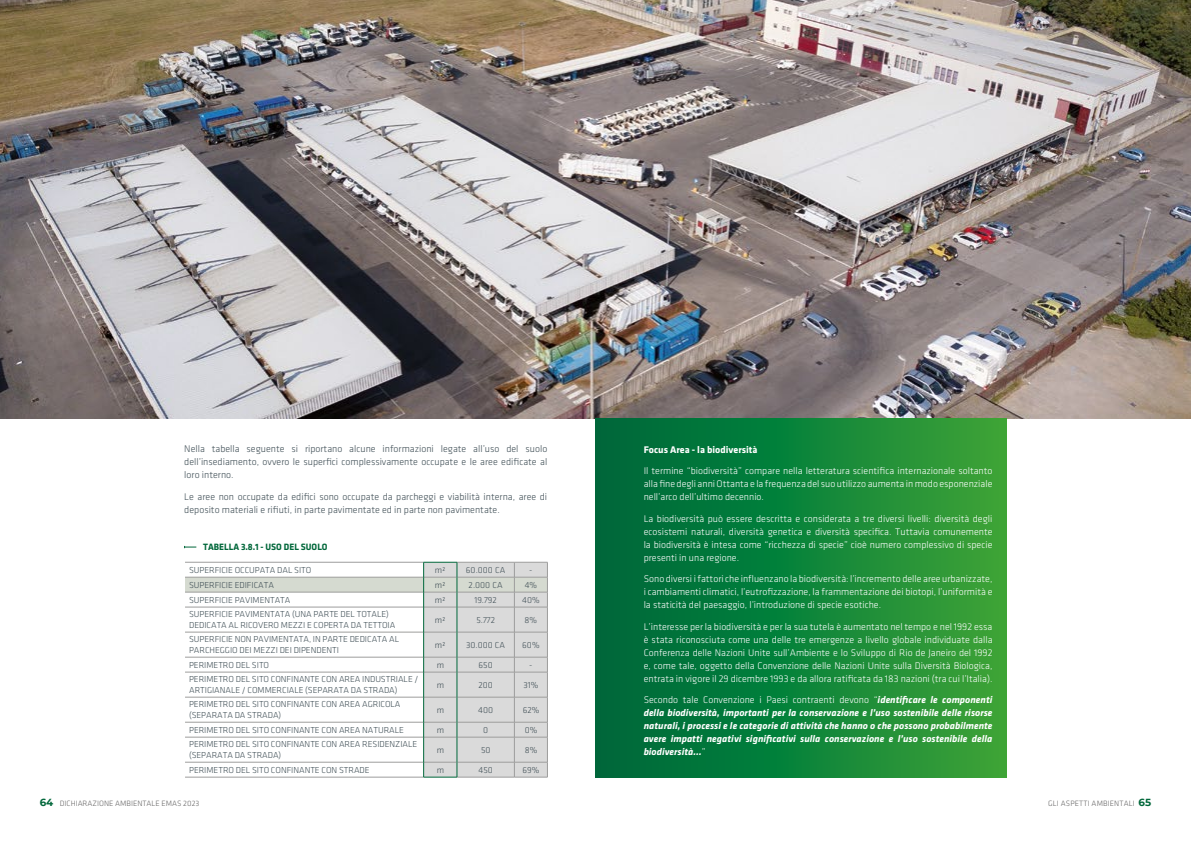
<style>
.page{position:relative;width:1191px;height:842px;background:#fff}
.page>*{position:absolute;margin:0;border:0;box-sizing:border-box;transform-origin:0 0}
.t1{font:300 10px/13px "Klavika";color:#fff;text-align:justify}
.t2{font:italic 700 10px/13px "Klavika";color:#fff;text-align:justify}
.t3{font:300 10px/13px "Klavika";color:#3f4e55;text-align:justify}
.t4{font:700 10px "Klavika";color:#fff}
.t5{font:700 9.5px "Klavika";letter-spacing:.005em;color:#00673a}
.t6{font:300 9px/10.8px "Klavika";letter-spacing:-.005em;color:#3f4e55}
.t7{font:300 8px "Klavika";color:#646363}
.s1{font-weight:300;font-style:normal}
.s2{font-family:"Montserrat";font-weight:700;font-size:10.3px;color:#00673a}
</style>
<div class="page">
<img style="left:0;top:0;width:1191px;height:418px">
<svg style="left:184px;top:546px;width:12px;height:2px"></svg>
<hr style="left:457px;top:777px;width:57px;height:1px;background:#9d9d9c">
<hr style="left:514px;top:777px;width:33px;height:1px;background:#9d9d9c">
<hr style="left:185px;top:777px;width:238px;height:1px;background:#9d9d9c">
<hr style="left:423px;top:777px;width:34px;height:1px;background:#00673a">
<svg style="left:185px;top:562px;width:363px;height:215px"></svg>
<svg style="left:595px;top:418px;width:411px;height:359px;background:#138439"></svg>
<p class="t3" style="left:184px;top:442px;width:364px">Nella tabella seguente si riportano alcune informazioni legate all’uso del suolo dell’insediamento, ovvero le superfici complessivamente occupate e le aree edificate al loro interno.</p>
<p class="t3" style="left:184px;top:490px;width:364px">Le aree non occupate da edifici sono occupate da parcheggi e viabilità interna, aree di deposito materiali e rifiuti, in parte pavimentate ed in parte non pavimentate.</p>
<p class="t5" style="left:203px;top:542px;width:126px">TABELLA 3.8.1 - USO DEL SUOLO</p>
<p class="t6" style="left:189px;top:564px;width:124px">SU PERFICIE OCCU PATA DAL SITO</p>
<p class="t6" style="left:435px;top:564px;width:12px">m²</p>
<p class="t6" style="left:466px;top:564px;width:41px">60.000 CA</p>
<p class="t6" style="left:529px;top:564px;width:5px">-</p>
<p class="t6" style="left:189px;top:579px;width:86px">SUPERFICIE EDIFICATA</p>
<p class="t6" style="left:435px;top:579px;width:12px">m²</p>
<p class="t6" style="left:468px;top:579px;width:36px">2.000 CA</p>
<p class="t6" style="left:525px;top:579px;width:14px">4%</p>
<p class="t6" style="left:189px;top:594px;width:103px">SU PERFICIE PAVIMENTATA</p>
<p class="t6" style="left:435px;top:594px;width:12px">m²</p>
<p class="t6" style="left:474px;top:594px;width:24px">19.792</p>
<p class="t6" style="left:522px;top:594px;width:19px">40%</p>
<p class="t6" style="left:189px;top:609px;width:208px">SU PERFICIE PAVIMENTATA (UNA PARTE DEL TOTALE)<br>DEDICATA AL RICOVERO MEZZ I E COPERTA DA TETTOIA</p>
<p class="t6" style="left:435px;top:614px;width:12px">m²</p>
<p class="t6" style="left:476px;top:614px;width:20px">5.772</p>
<p class="t6" style="left:524px;top:614px;width:14px">8%</p>
<p class="t6" style="left:189px;top:634px;width:211px">SU PERFICIE NON PAVIMENTATA, IN PARTE DEDICATA AL<br>PARCHEGGIO DEI MEZZI DEI DIPENDENTI</p>
<p class="t6" style="left:435px;top:639px;width:12px">m²</p>
<p class="t6" style="left:466px;top:639px;width:41px">30.000 CA</p>
<p class="t6" style="left:522px;top:639px;width:19px">60%</p>
<p class="t6" style="left:189px;top:659px;width:82px">PERIMETRO DEL SITO</p>
<p class="t6" style="left:437px;top:659px;width:9px">m</p>
<p class="t6" style="left:478px;top:659px;width:16px">650</p>
<p class="t6" style="left:529px;top:659px;width:5px">-</p>
<p class="t6" style="left:189px;top:674px;width:231px">PERIMETRO DEL SITO CON FINANTE CON AREA IN DUSTRIALE /<br>ARTIGIANALE / COMMERCIALE (SEPARATA DA STRADA)</p>
<p class="t6" style="left:437px;top:679px;width:9px">m</p>
<p class="t6" style="left:478px;top:679px;width:16px">200</p>
<p class="t6" style="left:523px;top:679px;width:16px">31%</p>
<p class="t6" style="left:189px;top:699px;width:213px">PERIMETRO DEL SITO CON FINANTE CON AREA AGRICOLA (SEPARATA DA STRADA)</p>
<p class="t6" style="left:437px;top:704px;width:9px">m</p>
<p class="t6" style="left:478px;top:704px;width:16px">400</p>
<p class="t6" style="left:522px;top:704px;width:18px">62%</p>
<p class="t6" style="left:189px;top:724px;width:216px">PERIMETRO DEL SITO CON FINANTE CON AREA NATU RALE</p>
<p class="t6" style="left:437px;top:724px;width:9px">m</p>
<p class="t6" style="left:483px;top:724px;width:7px">0</p>
<p class="t6" style="left:524px;top:724px;width:14px">0%</p>
<p class="t6" style="left:189px;top:739px;width:230px">PERIMETRO DEL SITO CON FINANTE CON AREA RESIDENZIALE (SEPARATA DA STRADA)</p>
<p class="t6" style="left:437px;top:744px;width:9px">m</p>
<p class="t6" style="left:481px;top:744px;width:11px">50</p>
<p class="t6" style="left:525px;top:744px;width:14px">8%</p>
<p class="t6" style="left:189px;top:764px;width:182px">PERIMETRO DEL SITO CON FINANTE CON STRADE</p>
<p class="t6" style="left:437px;top:764px;width:9px">m</p>
<p class="t6" style="left:478px;top:764px;width:16px">450</p>
<p class="t6" style="left:522px;top:764px;width:18px">69%</p>
<p class="t4" style="left:643px;top:444px;width:115px">Focus Area - la biodiversità</p>
<p class="t1" style="left:643px;top:465px;width:350px">Il termine “biodiversità” compare nella letteratura scientifica internazionale soltanto alla fine degli anni Ottanta e la frequenza del suo utilizzo aumenta in modo esponenziale nell’arco dell’ultimo decennio.</p>
<p class="t1" style="left:643px;top:512px;width:350px">La biodiversità può essere descritta e considerata a tre diversi livelli: diversità degli ecosistemi naturali, diversità genetica e diversità specifica. Tuttavia comunemente la biodiversità è intesa come “ricchezza di specie” cioè numero complessivo di specie presenti in una regione.</p>
<p class="t1" style="left:643px;top:573px;width:350px">Sono diversi i fattori che influenzano la biodiversità: l’incremento delle aree urbanizzate, i cambiamenti climatici, l’eutrofizzazione, la frammentazione dei biotopi, l’uniformità e la staticità del paesaggio, l’introduzione di specie esotiche.</p>
<p class="t1" style="left:643px;top:620px;width:350px">L’interesse per la biodiversità e per la sua tutela è aumentato nel tempo e nel 1992 essa è stata riconosciuta come una delle tre emergenze a livello globale individuate dalla Conferenza delle Nazioni Unite sull’Ambiente e lo Sviluppo di Rio de Janeiro del 1992 e, come tale, oggetto della Convenzione delle Nazioni Unite sulla Diversità Biologica, entrata in vigore il 29 dicembre 1993 e da allora ratificata da 183 nazioni (tra cui l’Italia).</p>
<p class="t2" style="left:643px;top:693px;width:350px"><span class="s1">Secondo tale Convenzione i Paesi contraenti devono “</span>identificare le componenti della biodiversità, importanti per la conservazione e l’uso sostenibile delle risorse naturali, i processi e le categorie di attività che hanno o che possono probabilmente avere impatti negativi significativi sulla conservazione e l’uso sostenibile della biodiversità…<span class="s1">”</span></p>
<p class="t7" style="left:40px;top:799px;width:161px"><span class="s2">64</span> DICHIARAZIONE AMBIENTALE EMAS 2023</p>
<p class="t7" style="left:1048px;top:799px;width:105px">GLI ASPETTI AMBIENTALI <span class="s2">65</span></p>
</div>
